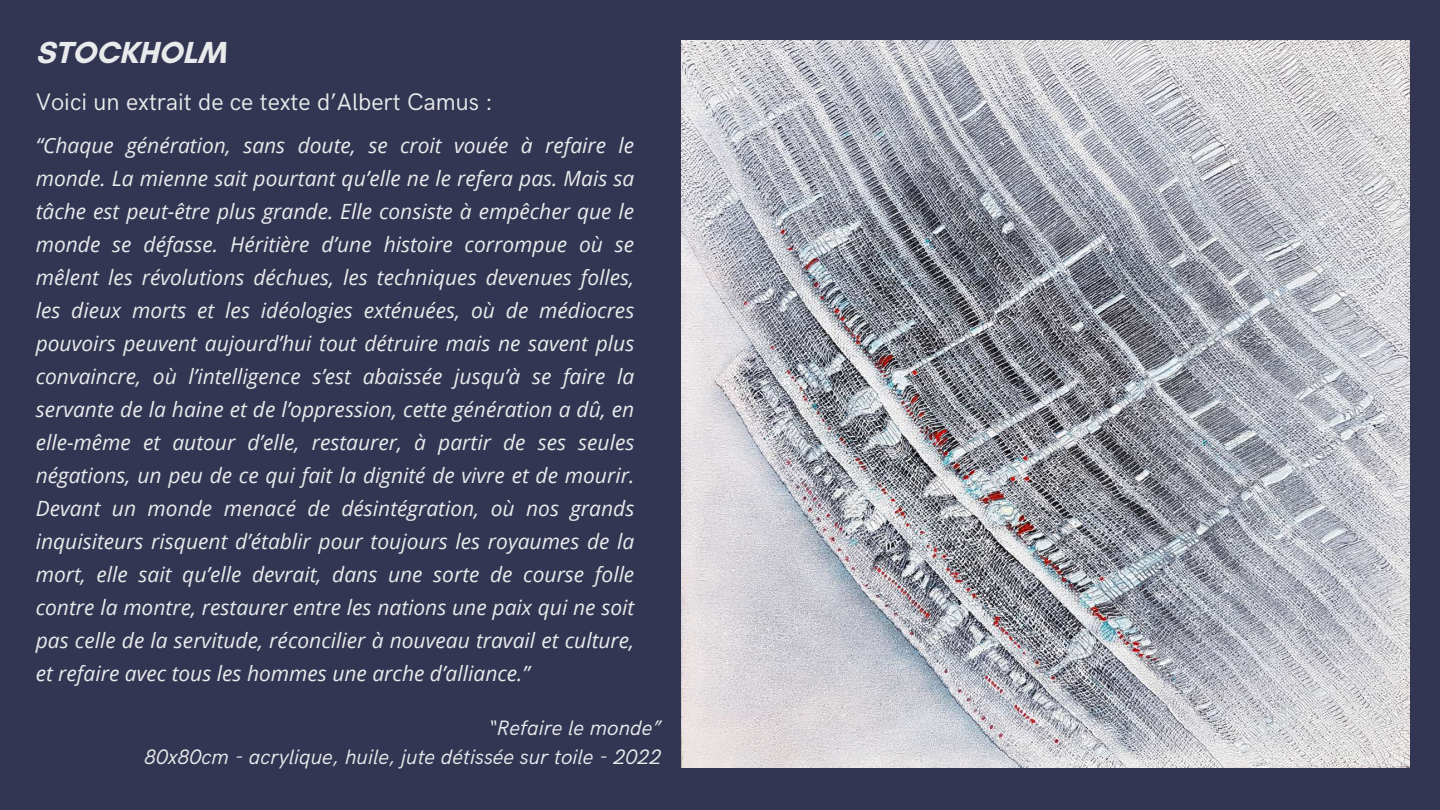
<style>
.page{position:relative;width:1440px;height:810px;background:#333652}
.page>*{position:absolute;margin:0;border:0;box-sizing:border-box;transform-origin:0 0}
.t1{font:700 31px "Glacial Indifference";color:#e9eaec}
.t2{font:24px "HK Grotesk";color:#e9eaec}
.t3{font:italic 21px/33px "Open Sans";color:#e9eaec;text-align:justify}
.t4{font:italic 21px/29.2px "HK Grotesk";color:#e9eaec;text-align:right}
</style>
<div class="page">
<img style="left:682px;top:40px;width:727px;height:728px">
<h1 class="t1" style="left:36px;top:33px;width:192px">STOCKHOLM</h1>
<p class="t2" style="left:36px;top:89px;width:459px">Voici un extrait de ce texte d’Albert Camus :</p>
<p class="t3" style="left:36px;top:128px;width:600px">“Chaque génération, sans doute, se croit vouée à refaire le monde. La mienne sait pourtant qu’elle ne le refera pas. Mais sa tâche est peut-être plus grande. Elle consiste à empêcher que le monde se défasse. Héritière d’une histoire corrompue où se mêlent les révolutions déchues, les techniques devenues folles, les dieux morts et les idéologies exténuées, où de médiocres pouvoirs peuvent aujourd’hui tout détruire mais ne savent plus convaincre, où l’intelligence s’est abaissée jusqu’à se faire la servante de la haine et de l’oppression, cette génération a dû, en elle-même et autour d’elle, restaurer, à partir de ses seules négations, un peu de ce qui fait la dignité de vivre et de mourir.<br>Devant un monde menacé de désintégration, où nos grands inquisiteurs risquent d’établir pour toujours les royaumes de la mort, elle sait qu’elle devrait, dans une sorte de course folle contre la montre, restaurer entre les nations une paix qui ne soit pas celle de la servitude, réconcilier à nouveau travail et culture, et refaire avec tous les hommes une arche d’alliance.”</p>
<p class="t4" style="left:144px;top:714px;width:519px">“Refaire le monde”<br>80x80cm - acrylique, huile, jute détissée sur toile - 2022</p>
</div>
